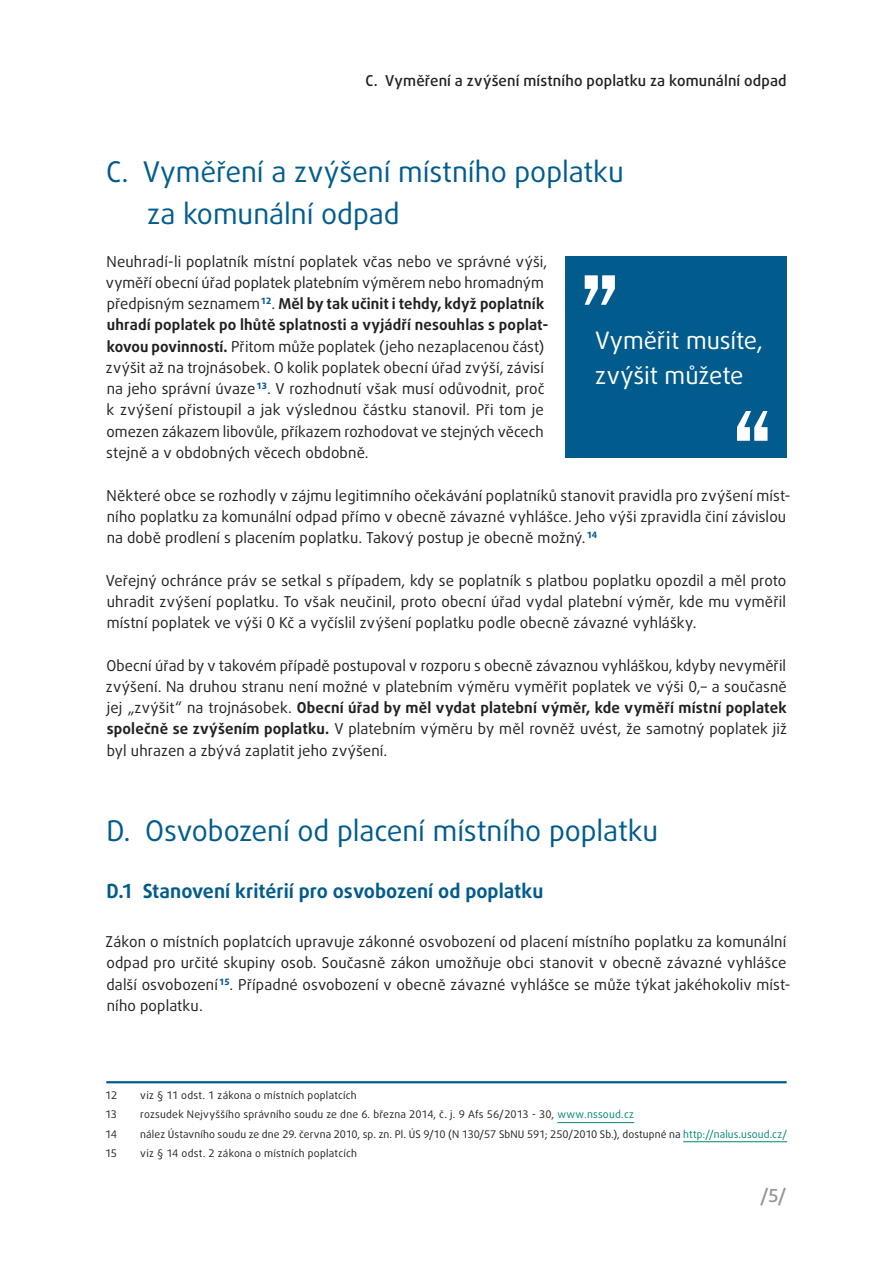
<style>
.page{position:relative;width:893px;height:1263px;background:#fff}
.page>*{position:absolute;margin:0;border:0;box-sizing:border-box;transform-origin:0 0}
.Nadpis_H3_vinova_STA{font:28.5px/42.5px "Daxline Pro";letter-spacing:-.005em;color:#015c8d}
.Citace_BUBLINA{font:24px/34.5px "Daxline Pro";letter-spacing:-.005em;color:#fff}
.Nadpis_H4_bez_cislov{font:700 19.5px "Daxline Pro";color:#015c8d}
.t1{font:500 18px "Daxline Pro";color:#939598}
.text{font:15px/21.3px "Daxline Pro";letter-spacing:.005em;color:#231f20}
.t2{font:500 15px "Daxline Pro";letter-spacing:.01em;color:#231f20}
.Poznamka{font:10.5px "Daxline Pro";letter-spacing:.015em;color:#231f20}
.s1{font-weight:700}
.s2{color:#008776}
</style>
<div class="page">
<hr style="left:106px;top:1081px;width:681px;height:2px;background:#015c8d">
<hr style="left:557px;top:1122px;width:77px;height:1px;background:#008776">
<hr style="left:683px;top:1141px;width:104px;height:1px;background:#008776">
<div style="left:566px;top:256px;width:221px;height:202px;background:#015c8d"></div>
<svg style="left:585px;top:275px;width:30px;height:30px"></svg>
<svg style="left:737px;top:411px;width:30px;height:30px"></svg>
<p class="t2" style="left:366px;top:71px;width:423px">C. Vyměření a zvýšení místního poplatku za komunální odpad</p>
<p class="Nadpis_H3_vinova_STA" style="left:147px;top:150px;width:478px;text-indent:-41px">C. Vyměření a zvýšení místního poplatku za komunální odpad</p>
<p class="text" style="left:106px;top:251px;width:444px">Neuhradí-li poplatník místní poplatek včas nebo ve správné výši, vyměří obecní úřad poplatek platebním výměrem nebo hromadným předpisným seznamem<sup>12</sup>. <span class="s1">Měl by tak učinit i tehdy, když poplatník uhradí poplatek po lhůtě splatnosti a vyjádří nesouhlas s poplat&shy;kovou povinností.</span> Přitom může poplatek (jeho nezaplacenou část) zvýšit až na trojnásobek. O kolik poplatek obecní úřad zvýší, závisí na jeho správní úvaze<sup>13</sup>. V rozhodnutí však musí odůvodnit, proč k zvýšení přistoupil a jak výslednou částku stanovil. Při tom je omezen zákazem libovůle, příkazem rozhodovat ve stejných věcech stejně a v obdobných věcech obdobně.</p>
<p class="text" style="left:107px;top:485px;width:686px">Některé obce se rozhodly v zájmu legitimního očekávání poplatníků stanovit pravidla pro zvýšení míst&shy;ního poplatku za komunální odpad přímo v obecně závazné vyhlášce. Jeho výši zpravidla činí závislou na době prodlení s placením poplatku. Takový postup je obecně možný.<sup>14</sup></p>
<p class="text" style="left:106px;top:570px;width:682px;text-align:justify">Veřejný ochránce práv se setkal s případem, kdy se poplatník s platbou poplatku opozdil a měl proto uhradit zvýšení poplatku. To však neučinil, proto obecní úřad vydal platební výměr, kde mu vyměřil místní poplatek ve výši 0 Kč a vyčíslil zvýšení poplatku podle obecně závazné vyhlášky.</p>
<p class="text" style="left:106px;top:655px;width:683px;text-align:justify">Obecní úřad by v takovém případě postupoval v rozporu s obecně závaznou vyhláškou, kdyby nevyměřil zvýšení. Na druhou stranu není možné v platebním výměru vyměřit poplatek ve výši 0,– a současně jej „zvýšit“ na trojnásobek. <span class="s1">Obecní úřad by měl vydat platební výměr, kde vyměří místní poplatek společně se zvýšením poplatku.</span> V platebním výměru by měl rovněž uvést, že samotný poplatek již byl uhrazen a zbývá zaplatit jeho zvýšení.</p>
<p class="Citace_BUBLINA" style="left:595px;top:323px;width:169px">Vyměřit musíte, zvýšit můžete</p>
<p class="Nadpis_H3_vinova_STA" style="left:106px;top:809px;width:553px">D. Osvobození od placení místního poplatku</p>
<p class="Nadpis_H4_bez_cislov" style="left:107px;top:878px;width:438px">D.1 Stanovení kritérií pro osvobození od poplatku</p>
<p class="text" style="left:106px;top:931px;width:687px">Zákon o místních poplatcích upravuje zákonné osvobození od placení místního poplatku za komunální odpad pro určité skupiny osob. Současně zákon umožňuje obci stanovit v obecně závazné vyhlášce další osvobození<sup>15</sup>. Případné osvobození v obecně závazné vyhlášce se může týkat jakéhokoliv míst&shy;ního poplatku.</p>
<p class="Poznamka" style="left:105px;top:1088px;width:14px">12</p>
<p class="Poznamka" style="left:140px;top:1088px;width:218px">viz § 11 odst. 1 zákona o místních poplatcích</p>
<p class="Poznamka" style="left:105px;top:1108px;width:14px">13</p>
<p class="Poznamka" style="left:140px;top:1108px;width:495px">rozsudek Nejvyššího správního soudu ze dne 6. března 2014, č. j. 9 Afs 56/2013 - 30, <span class="s2">www.nssoud.cz</span></p>
<p class="Poznamka" style="left:105px;top:1127px;width:13px">14</p>
<p class="Poznamka" style="left:140px;top:1127px;width:648px">nález Ústavního soudu ze dne 29. června 2010, sp. zn. Pl. ÚS 9/10 (N 130/57 SbNU 591; 250/2010 Sb.), dostupné na <span class="s2">http://nalus.usoud.cz/</span></p>
<p class="Poznamka" style="left:105px;top:1146px;width:14px">15</p>
<p class="Poznamka" style="left:140px;top:1146px;width:218px">viz § 14 odst. 2 zákona o místních poplatcích</p>
<p class="t1" style="left:760px;top:1184px;width:28px">/5/</p>
</div>
